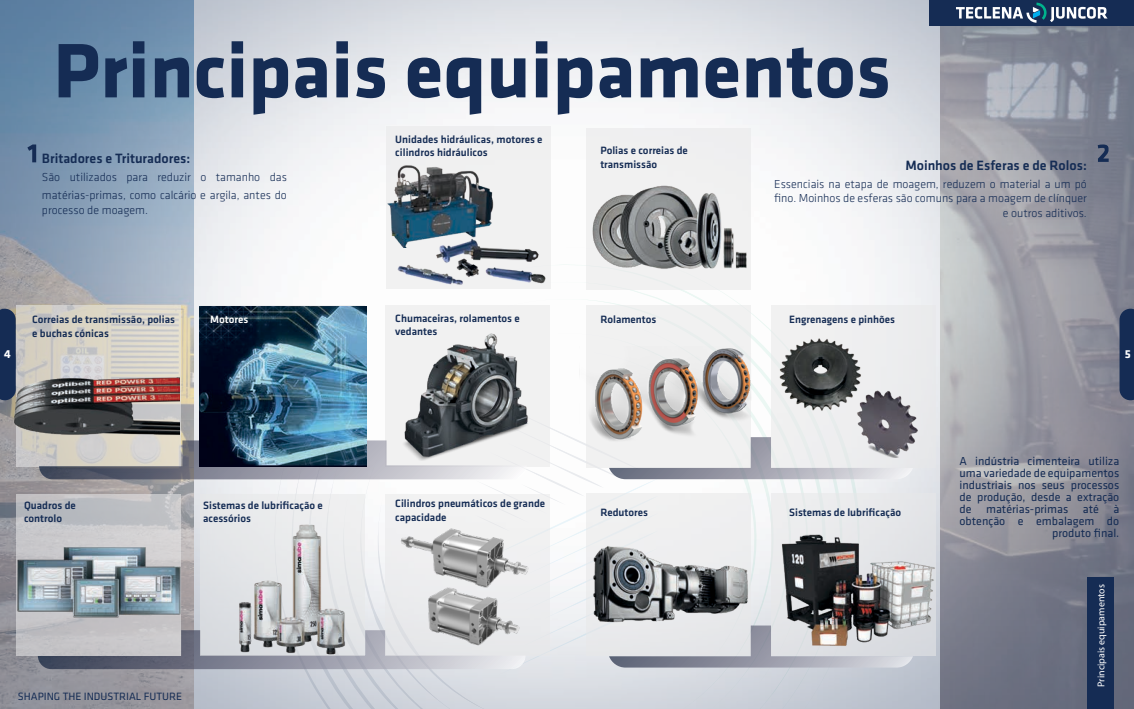
<style>
.page{position:relative;width:1134px;height:709px;background:#fff}
.page>*{position:absolute;margin:0;border:0;box-sizing:border-box;transform-origin:0 0}
.t1{font:700 80px "Klavika";color:#152c54}
.t2{font:500 14px "Klavika";color:#152c54}
.t3{font:300 12px/14.4px "Klavika";color:#152c54}
.t4{font:12px/12px "Klavika";color:#152c54;text-align:right}
.t5{font:700 12px "Klavika";color:#fff}
.t6{font:500 11px/13.2px "Klavika";color:#152c54}
.t7{font:11px "Klavika";color:#152c54}
.t8{font:500 11px "Klavika";color:#fff}
.t9{font:10px "Myriad Pro";color:#fff}
</style>
<div class="page">
<img style="left:0;top:0;width:1134px;height:709px">
<svg style="left:16px;top:494px;width:22px;height:161px;background:#bfbfc3"></svg>
<svg style="left:16px;top:305px;width:165px;height:161px;background:#d2cfc6"></svg>
<div style="left:385px;top:305px;width:165px;height:161px;background:#f1f1f1"></div>
<img style="left:200px;top:306px;width:166px;height:18px">
<img style="left:10px;top:363px;width:28px;height:80px">
<img style="left:13px;top:539px;width:25px;height:86px">
<svg style="left:27px;top:144px;width:9px;height:18px"></svg>
<div style="left:586px;top:128px;width:165px;height:161px;background:#f0f0f0"></div>
<div style="left:771px;top:493px;width:165px;height:163px;background:#e8e8e9"></div>
<div style="left:586px;top:305px;width:165px;height:163px;background:#f1f1f1"></div>
<div style="left:771px;top:305px;width:165px;height:163px;background:#e8e8e9"></div>
<img style="left:38px;top:324px;width:875px;height:385px">
<svg style="left:1098px;top:144px;width:11px;height:18px"></svg>
<img style="left:580px;top:179px;width:176px;height:93px">
<img style="left:579px;top:346px;width:173px;height:96px">
<img style="left:589px;top:540px;width:163px;height:92px">
<img style="left:778px;top:534px;width:159px;height:113px">
<div style="left:1088px;top:577px;width:26px;height:132px;background:#152c54"></div>
<div style="left:929px;top:0;width:205px;height:25px;background:#152c54"></div>
<svg style="left:956px;top:3px;width:151px;height:20px"></svg>
<svg style="left:0;top:309px;width:16px;height:91px"></svg>
<svg style="left:1119px;top:309px;width:15px;height:91px"></svg>
<img style="left:228px;top:517px;width:125px;height:143px">
<img style="left:779px;top:336px;width:84px;height:80px">
<img style="left:851px;top:388px;width:66px;height:69px">
<div style="left:387px;top:126px;width:164px;height:162px;background:#f0f0f1"></div>
<img style="left:397px;top:232px;width:158px;height:56px">
<img style="left:383px;top:164px;width:116px;height:83px">
<img style="left:394px;top:518px;width:149px;height:134px">
<h1 class="t1" style="left:53px;top:27px;width:839px">Principais equipamentos</h1>
<p class="t2" style="left:42px;top:151px;width:150px">Britadores e Trituradores:</p>
<p class="t3" style="left:42px;top:168px;width:246px;line-height:18px">São utilizados para reduzir o tamanho das matérias-primas, como calcário e argila, antes do</p>
<p class="t3" style="left:42px;top:202px;width:108px">processo de moagem.</p>
<p class="t6" style="left:395px;top:133px;width:149px">Unidades hidráulicas, motores e cilindros hidráulicos</p>
<p class="t6" style="left:600px;top:144px;width:89px">Polias e correias de transmissão</p>
<p class="t2" style="left:905px;top:158px;width:183px">Moinhos de Esferas e de Rolos:</p>
<p class="t3" style="left:774px;top:177px;width:314px;text-align:right">Essenciais na etapa de moagem, reduzem o material a um pó fino. Moinhos de esferas são comuns para a moagem de clínquer e outros aditivos.</p>
<p class="t6" style="left:32px;top:313px;width:144px">Correias de transmissão, polias</p>
<p class="t8" style="left:210px;top:314px;width:40px">Motores</p>
<p class="t6" style="left:32px;top:326px;width:78px">e buchas cónicas</p>
<p class="t6" style="left:395px;top:312px;width:126px">Chumaceiras, rolamentos e vedantes</p>
<p class="t6" style="left:600px;top:313px;width:58px">Rolamentos</p>
<p class="t6" style="left:789px;top:313px;width:107px">Engrenagens e pinhões</p>
<p class="t5" style="left:4px;top:347px;width:8px">4</p>
<p class="t5" style="left:1125px;top:347px;width:7px">5</p>
<p class="t6" style="left:24px;top:499px;width:53px">Quadros de controlo</p>
<p class="t6" style="left:203px;top:499px;width:121px">Sistemas de lubrificação e acessórios</p>
<p class="t7" style="left:18px;top:690px;width:166px">SHAPING THE INDUSTRIAL FUTURE</p>
<p class="t6" style="left:395px;top:497px;width:151px">Cilindros pneumáticos de grande capacidade</p>
<p class="t6" style="left:600px;top:506px;width:49px">Redutores</p>
<p class="t6" style="left:789px;top:506px;width:114px">Sistemas de lubrificação</p>
<p class="t4" style="left:959px;top:455px;width:161px">A indústria cimenteira utiliza uma variedade de equipamentos industriais nos seus processos de produção, desde a extração de matérias-primas até à obtenção e embalagem do produto final.</p>
<p class="t9" style="left:1095px;top:687px;width:104px;rotate:-90deg">Principais equipamentos</p>
</div>
